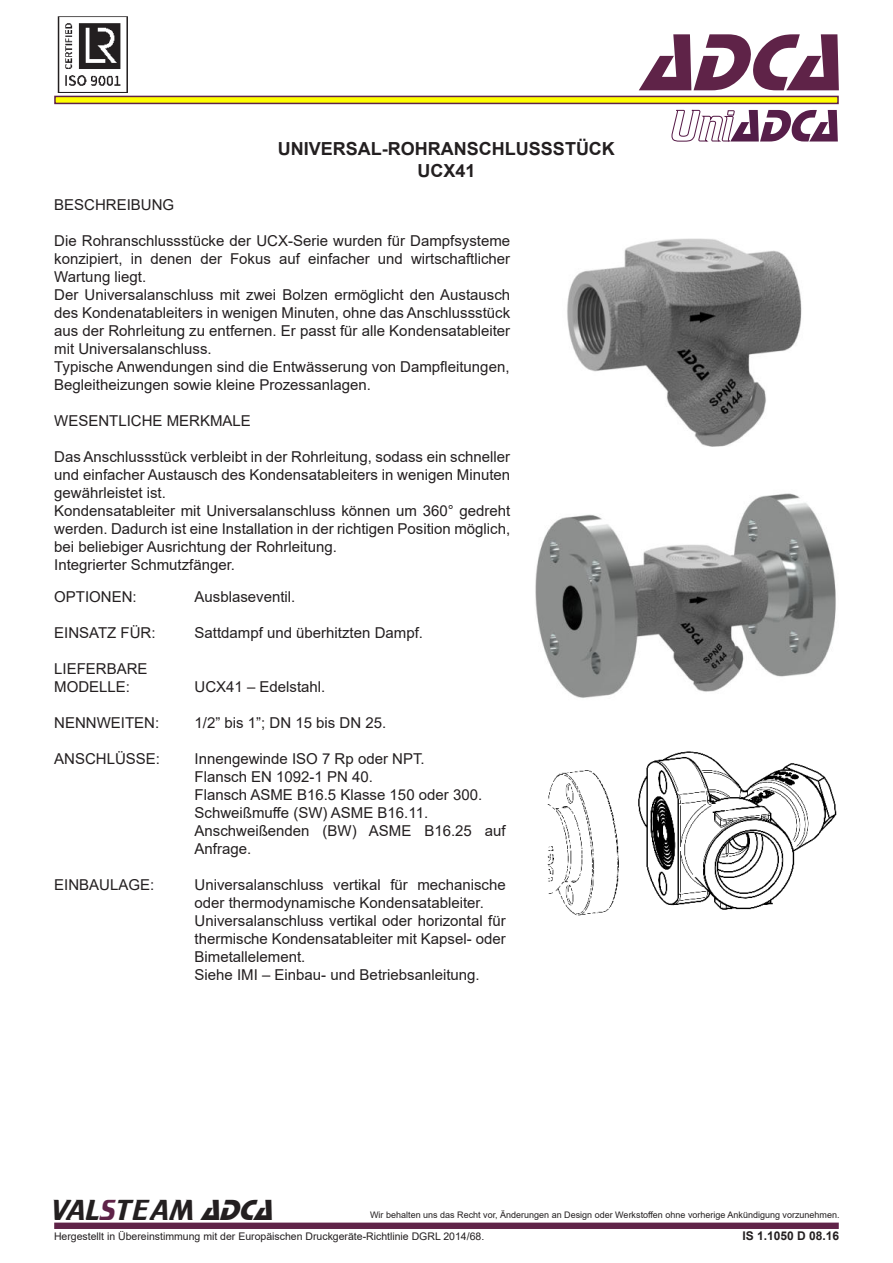
<style>
.page{position:relative;width:893px;height:1263px;background:#fff}
.page>*{position:absolute;margin:0;border:0;box-sizing:border-box;transform-origin:0 0}
.t1{font:italic 84px "Stop D";color:#5f2348}
.t2{font:30px "Trekker";color:#231f20}
.t3{font:700 18px/21.6px "Arial";color:#231f20;text-align:center}
.t4{font:15px/18px "Arial";color:#231f20}
.t5{font:700 12px "Arial";color:#231f20}
.t6{font:10.5px "Arial";color:#231f20}
.t7{font:9px "Arial";color:#231f20}
.s1{color:#5f2348}
.s2{font-family:"Stop D";font-style:italic}
</style>
<div class="page">
<svg style="left:54px;top:96px;width:785px;height:8px;background:#ccb916"></svg>
<div style="left:54px;top:1222px;width:785px;height:7px;background:#5f2348;border:2px solid #5f2348"></div>
<img style="left:57px;top:16px;width:71px;height:76px">
<svg style="left:671px;top:109px;width:167px;height:33px"></svg>
<img style="left:567px;top:238px;width:235px;height:209px">
<img style="left:535px;top:493px;width:301px;height:205px">
<img style="left:547px;top:751px;width:290px;height:165px">
<p class="t3" style="left:278px;top:139px;width:338px">UNIVERSAL-ROHRANSCHLUSSSTÜCK<br>UCX41</p>
<p class="t4" style="left:54px;top:197px;width:122px">BESCHREIBUNG</p>
<p class="t4" style="left:54px;top:233px;width:458px">Die Rohranschlussstücke der UCX-Serie wurden für Dampfsysteme konzipiert, in denen der Fokus auf einfacher und wirtschaftlicher Wartung liegt.<br>Der Universalanschluss mit zwei Bolzen ermöglicht den Austausch des Kondenatableiters in wenigen Minuten, ohne das Anschlussstück aus der Rohrleitung zu entfernen. Er passt für alle Kondensatableiter mit Universalanschluss.<br>Typische Anwendungen sind die Entwässerung von Dampfleitungen, Begleitheizungen sowie kleine Prozessanlagen.</p>
<p class="t4" style="left:54px;top:413px;width:198px">WESENTLICHE MERKMALE</p>
<p class="t4" style="left:54px;top:449px;width:458px">Das Anschlussstück verbleibt in der Rohrleitung, sodass ein schneller und einfacher Austausch des Kondensatableiters in wenigen Minuten gewährleistet ist.<br>Kondensatableiter mit Universalanschluss können um 360° gedreht werden. Dadurch ist eine Installation in der richtigen Position möglich, bei beliebiger Ausrichtung der Rohrleitung.<br>Integrierter Schmutzfänger.</p>
<p class="t4" style="left:54px;top:589px;width:84px">OPTIONEN:</p>
<p class="t4" style="left:54px;top:625px;width:103px">EINSATZ FÜR:</p>
<p class="t4" style="left:54px;top:661px;width:95px">LIEFERBARE<br>MODELLE:</p>
<p class="t4" style="left:54px;top:715px;width:106px">NENNWEITEN:</p>
<p class="t4" style="left:54px;top:751px;width:107px">ANSCHLÜSSE:</p>
<p class="t4" style="left:195px;top:589px;width:102px">Ausblaseventil.</p>
<p class="t4" style="left:195px;top:625px;width:230px">Sattdampf und überhitzten Dampf.</p>
<p class="t4" style="left:195px;top:679px;width:132px">UCX41 – Edelstahl.</p>
<p class="t4" style="left:195px;top:715px;width:193px">1/2” bis 1”; DN 15 bis DN 25.</p>
<p class="t4" style="left:195px;top:751px;width:313px">Innengewinde ISO 7 Rp oder NPT.<br>Flansch EN 1092-1 PN 40.<br>Flansch ASME B16.5 Klasse 150 oder 300.<br>Schweißmuffe (SW) ASME B16.11.<br>Anschweißenden (BW) ASME B16.25 auf<br>Anfrage.</p>
<p class="t4" style="left:195px;top:877px;width:313px">Universalanschluss vertikal für mechanische oder thermodynamische Kondensatableiter.<br>Universalanschluss vertikal oder horizontal für thermische Kondensatableiter mit Kapsel- oder Bimetallelement.<br>Siehe IMI – Einbau- und Betriebsanleitung.</p>
<p class="t4" style="left:54px;top:877px;width:102px">EINBAULAGE:</p>
<h1 class="t1" style="left:640px;top:12px;width:199px">ADCA</h1>
<h2 class="t2" style="left:51px;top:1192px;width:222px">VAL<span class="s1">S</span>TEAM <span class="s2">ADCA</span></h2>
<p class="t7" style="left:370px;top:1209px;width:471px">Wir behalten uns das Recht vor, Änderungen an Design oder Werkstoffen ohne vorherige Ankündigung vorzunehmen.</p>
<p class="t6" style="left:54px;top:1232px;width:432px">Hergestellt in Übereinstimmung mit der Europäischen Druckgeräte-Richtlinie DGRL 2014/68.</p>
<p class="t5" style="left:742px;top:1231px;width:98px">IS 1.1050 D 08.16</p>
</div>
